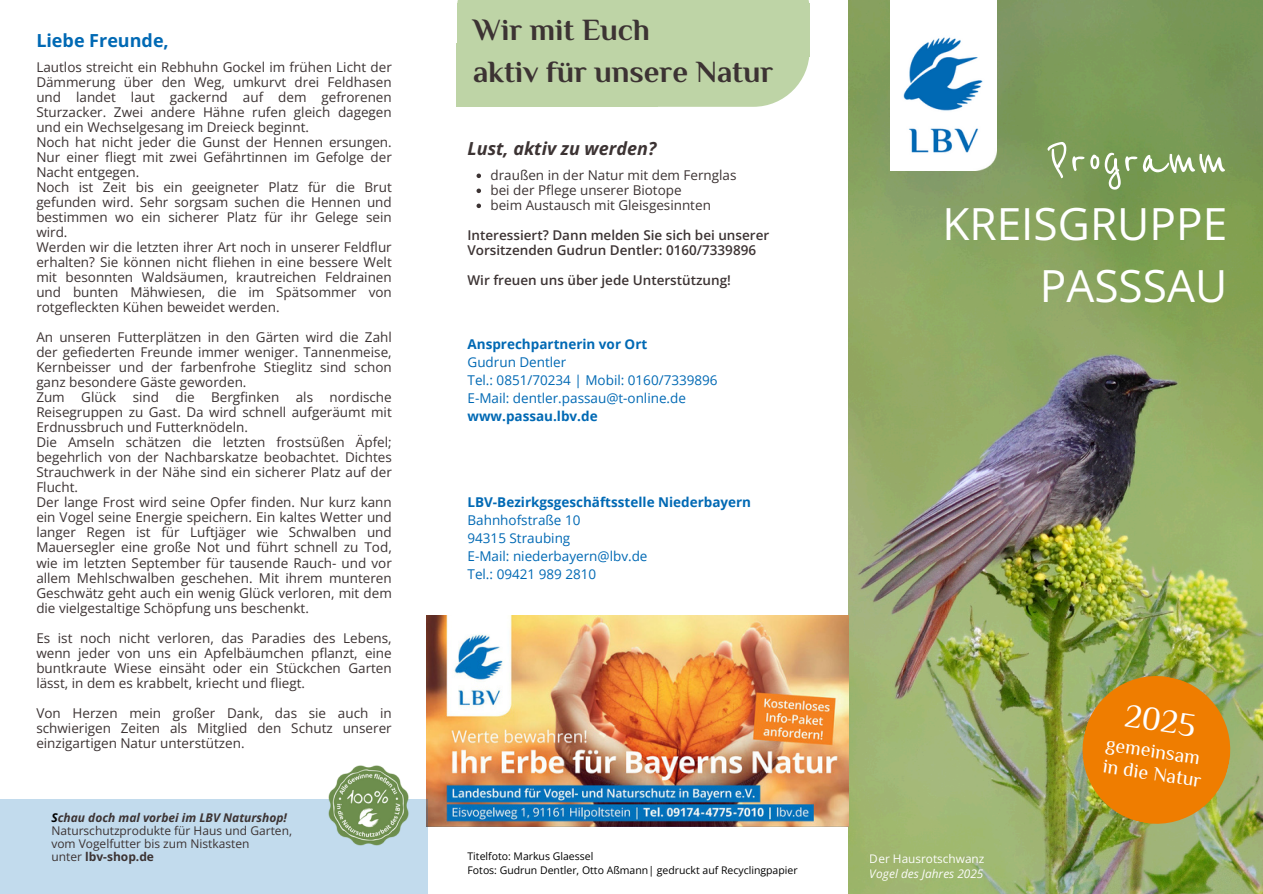
<style>
.page{position:relative;width:1263px;height:894px;background:#fff}
.page>*{position:absolute;margin:0;border:0;box-sizing:border-box;transform-origin:0 0}
.t1{font:57px "Reenie Beanie";color:#fff}
.t2{font:44.25px/61.8px "Open Sans";color:#fff;text-align:right}
.t3{font:32.85px "Philosopher";color:#fff}
.t4{font:700 30.75px/42.8px "Philosopher";color:#3c3333}
.t5{font:19.95px/22.5px "Philosopher";color:#fff}
.t6{font:italic 700 18px "Open Sans";color:#3c3333}
.t7{font:700 18px "Open Sans";color:#0069b4}
.t8{font:13.5px/15px "Open Sans";color:#3c3333;text-align:justify}
.t9{font:13.5px "Open Sans";color:#0069b4}
.t10{font:600 13.5px/15px "Open Sans";color:#3c3333}
.t11{font:700 13.5px "Open Sans";color:#0069b4}
.t12{font:12px/13px "Open Sans";color:#3c3333}
.t13{font:italic 700 12px "Open Sans";color:#3c3333}
.t14{font:italic 11.85px "Open Sans";color:#fff}
.t15{font:11.85px "Open Sans";color:#fff}
.t16{font:10.5px "Open Sans";color:#000}
.s1{color:#000}
.s2{font-weight:700}
</style>
<div class="page">
<img style="left:848px;top:0;width:415px;height:893px">
<img style="left:890px;top:0;width:106px;height:170px">
<img style="left:1075px;top:668px;width:162px;height:162px">
<svg style="left:476px;top:173px;width:5px;height:5px"></svg>
<svg style="left:476px;top:188px;width:5px;height:5px"></svg>
<svg style="left:476px;top:203px;width:5px;height:5px"></svg>
<svg style="left:457px;top:0;width:352px;height:107px"></svg>
<div style="left:457px;top:3px;width:352px;height:53px;background:#bed4a6"></div>
<div style="left:457px;top:44px;width:201px;height:63px;background:#bed4a6"></div>
<img style="left:427px;top:615px;width:422px;height:211px">
<div style="left:0;top:798px;width:428px;height:95px;background:#c2dbed"></div>
<img style="left:322px;top:765px;width:93px;height:81px">
<p class="t7" style="left:36px;top:27px;width:134px">Liebe Freunde,</p>
<p class="t8" style="left:36px;top:59px;width:357px">Lautlos streicht ein Rebhuhn Gockel im frühen Licht der Dämmerung über den Weg, umkurvt drei Feldhasen und landet laut gackernd auf dem gefrorenen Sturzacker. Zwei andere Hähne rufen gleich dagegen und ein Wechselgesang im Dreieck beginnt.</p>
<p class="t8" style="left:36px;top:134px;width:357px">Noch hat nicht jeder die Gunst der Hennen ersungen.<br>Nur einer fliegt mit zwei Gefährtinnen im Gefolge der Nacht entgegen.</p>
<p class="t8" style="left:36px;top:179px;width:357px">Noch ist Zeit bis ein geeigneter Platz für die Brut gefunden wird. Sehr sorgsam suchen die Hennen und bestimmen wo ein sicherer Platz für ihr Gelege sein wird.</p>
<p class="t8" style="left:36px;top:239px;width:357px">Werden wir die letzten ihrer Art noch in unserer Feldflur erhalten? Sie können nicht fliehen in eine bessere Welt mit besonnten Waldsäumen, krautreichen Feldrainen und bunten Mähwiesen, die im Spätsommer von rotgefleckten Kühen beweidet werden.</p>
<p class="t8" style="left:36px;top:329px;width:357px">An unseren Futterplätzen in den Gärten wird die Zahl der gefiederten Freunde immer weniger. Tannenmeise, Kernbeisser und der farbenfrohe Stieglitz sind schon ganz besondere Gäste geworden.</p>
<p class="t8" style="left:36px;top:389px;width:357px">Zum Glück sind die Bergfinken als nordische Reisegruppen zu Gast. Da wird schnell aufgeräumt mit Erdnussbruch und Futterknödeln.</p>
<p class="t8" style="left:36px;top:434px;width:357px">Die Amseln schätzen die letzten frostsüßen Äpfel; begehrlich von der Nachbarskatze beobachtet. Dichtes Strauchwerk in der Nähe sind ein sicherer Platz auf der Flucht.</p>
<p class="t8" style="left:36px;top:494px;width:357px">Der lange Frost wird seine Opfer finden. Nur kurz kann ein Vogel seine Energie speichern. Ein kaltes Wetter und langer Regen ist für Luftjäger wie Schwalben und Mauersegler eine große Not und führt schnell zu Tod, wie im letzten September für tausende Rauch- und vor allem Mehlschwalben geschehen. Mit ihrem munteren Geschwätz geht auch ein wenig Glück verloren, mit dem die vielgestaltige Schöpfung uns beschenkt.</p>
<p class="t8" style="left:36px;top:629px;width:357px">Es ist noch nicht verloren, das Paradies des Lebens, wenn jeder von uns ein Apfelbäumchen pflanzt, eine buntkraute Wiese einsäht oder ein Stückchen Garten lässt, in dem es krabbelt, kriecht und fliegt.</p>
<p class="t8" style="left:36px;top:704px;width:357px">Von Herzen mein großer Dank, das sie auch in schwierigen Zeiten als Mitglied den Schutz unserer einzigartigen Natur unterstützen.</p>
<p class="t13" style="left:51px;top:808px;width:237px"><span class="s1">S</span>chau doch mal vorbei im LBV Naturshop!</p>
<p class="t12" style="left:51px;top:823px;width:242px">Naturschutzprodukte für Haus und Garten, vom Vogelfutter bis zum Nistkasten<br>unter <span class="s2">lbv-shop.de</span></p>
<p class="t4" style="left:473px;top:11px;width:302px">Wir mit Euch<br>aktiv für unsere Natur</p>
<p class="t6" style="left:467px;top:135px;width:190px">Lust, aktiv zu werden?</p>
<p class="t8" style="left:490px;top:167px;width:248px">draußen in der Natur mit dem Fernglas</p>
<p class="t8" style="left:490px;top:182px;width:193px">bei der Pflege unserer Biotope</p>
<p class="t8" style="left:490px;top:197px;width:222px">beim Austausch mit Gleisgesinnten</p>
<p class="t10" style="left:467px;top:227px;width:303px">Interessiert? Dann melden Sie sich bei unserer<br>Vorsitzenden Gudrun Dentler: 0160/7339896</p>
<p class="t10" style="left:467px;top:272px;width:265px">Wir freuen uns über jede Unterstützung!</p>
<p class="t11" style="left:467px;top:334px;width:181px">Ansprechpartnerin vor Ort</p>
<p class="t9" style="left:467px;top:352px;width:100px">Gudrun Dentler</p>
<p class="t9" style="left:467px;top:370px;width:252px">Tel.: 0851/70234 | Mobil: 0160/7339896</p>
<p class="t9" style="left:467px;top:388px;width:220px">E-Mail: dentler.passau@t-online.de</p>
<p class="t11" style="left:467px;top:406px;width:132px">www.passau.lbv.de</p>
<p class="t11" style="left:467px;top:492px;width:285px">LBV-Bezirkgsgeschäftsstelle Niederbayern</p>
<p class="t9" style="left:467px;top:510px;width:114px">Bahnhofstraße 10</p>
<h6 class="t9" style="left:467px;top:528px;width:104px">94315 Straubing</h6>
<p class="t9" style="left:467px;top:546px;width:181px">E-Mail: niederbayern@lbv.de</p>
<p class="t9" style="left:467px;top:564px;width:130px">Tel.: 09421 989 2810</p>
<h4 class="t16" style="left:467px;top:848px;width:127px">Titelfoto: Markus Glaessel</h4>
<p class="t16" style="left:467px;top:862px;width:332px">Fotos: Gudrun Dentler, Otto Aßmann| gedruckt auf Recyclingpapier</p>
<p class="t1" style="left:1048px;top:132px;width:180px">Programm</p>
<h4 class="t2" style="left:942px;top:192px;width:286px">KREISGRUPPE<br>PASSSAU</h4>
<p class="t15" style="left:870px;top:849px;width:116px">Der Hausrotschwanz</p>
<p class="t14" style="left:870px;top:865px;width:115px">Vogel des Jahres 2025</p>
<h3 class="t3" style="left:1127px;top:704px;width:73px;rotate:9deg">2025</h3>
<h3 class="t5" style="left:1108px;top:733px;width:101px;rotate:9deg">gemeinsam in die Natur</h3>
</div>
